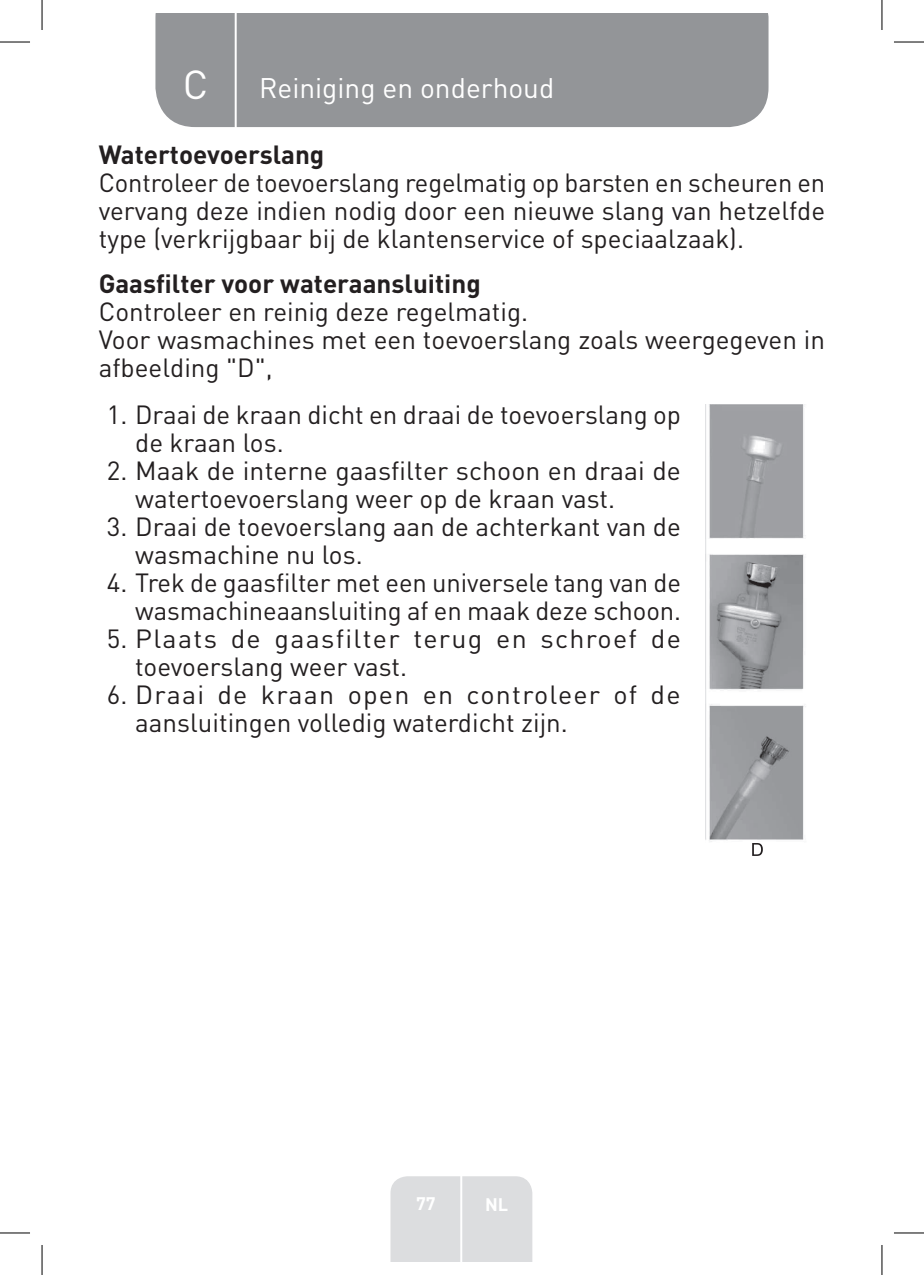
<style>
.page{position:relative;width:924px;height:1275px;background:#fff}
.page>*{position:absolute;margin:0;border:0;box-sizing:border-box;transform-origin:0 0}
.t1{font:40px "DIN Pro";color:#fff}
.t2{font:28px "DIN Pro";color:#fff}
.t3{font:26px/28px "DIN Pro";color:#231f20}
.t4{font:26px/28px "DIN Pro";letter-spacing:.05em;color:#231f20}
.t5{font:700 26px "DIN Pro";color:#231f20}
.t6{font:700 18px "DIN Pro";color:#fff}
</style>
<div class="page">
<div style="left:155px;top:14px;width:613px;height:113px;background:#939598"></div>
<div style="left:390px;top:1176px;width:142px;height:85px;background:#dcdddf"></div>
<hr style="left:460px;top:1153px;width:2px;height:108px;background:#fff">
<hr style="left:234px;top:14px;width:2px;height:116px;background:#fff">
<img style="left:705px;top:404px;width:101px;height:443px">
<div style="left:710px;top:706px;width:11px;height:8px;background:#9a9c9f"></div>
<div style="left:710px;top:712px;width:11px;height:7px;background:#9b9da0"></div>
<div style="left:710px;top:718px;width:11px;height:7px;background:#9b9da0"></div>
<div style="left:711px;top:556px;width:9px;height:12px;background:#a8aaad"></div>
<div style="left:710px;top:406px;width:11px;height:12px;background:#9e9fa3"></div>
<svg style="left:751px;top:843px;width:11px;height:13px"></svg>
<hr style="left:0;top:42px;width:30px;height:1px;background:#000">
<hr style="left:893px;top:42px;width:30px;height:1px;background:#000">
<hr style="left:0;top:1232px;width:30px;height:1px;background:#000">
<hr style="left:893px;top:1232px;width:30px;height:1px;background:#000">
<hr style="left:42px;top:0;width:1px;height:30px;background:#000">
<hr style="left:42px;top:1245px;width:1px;height:30px;background:#000">
<hr style="left:881px;top:0;width:1px;height:30px;background:#000">
<hr style="left:881px;top:1245px;width:1px;height:30px;background:#000">
<h1 class="t1" style="left:183px;top:57px;width:27px">C</h1>
<p class="t2" style="left:259px;top:69px;width:296px">Reiniging en onderhoud</p>
<p class="t5" style="left:99px;top:137px;width:227px">Watertoevoerslang</p>
<p class="t3" style="left:99px;top:167px;width:727px;text-align:justify">Controleer de toevoerslang regelmatig op barsten en scheuren en vervang deze indien nodig door een nieuwe slang van hetzelfde type (verkrijgbaar bij de klantenservice of speciaalzaak).</p>
<p class="t5" style="left:99px;top:266px;width:383px">Gaasfilter voor wateraansluiting</p>
<p class="t3" style="left:99px;top:296px;width:727px">Controleer en reinig deze regelmatig.<br>Voor wasmachines met een toevoerslang zoals weergegeven in afbeelding "D",</p>
<p class="t3" style="left:135px;top:400px;width:547px;text-indent:-28px">1. Draai de kraan dicht en draai de toevoerslang op de kraan los.</p>
<p class="t3" style="left:135px;top:456px;width:547px;text-indent:-28px">2. Maak de interne gaasfilter schoon en draai de watertoevoerslang weer op de kraan vast.</p>
<p class="t3" style="left:135px;top:512px;width:547px;text-indent:-28px">3. Draai de toevoerslang aan de achterkant van de wasmachine nu los.</p>
<p class="t3" style="left:107px;top:568px;width:575px;text-align:right">4. Trek de gaasfilter met een universele tang van de wasmachineaansluiting af en maak deze schoon.</p>
<p class="t4" style="left:135px;top:624px;width:547px;text-indent:-28px">5. Plaats de gaasfilter terug en schroef de toevoerslang weer vast.</p>
<p class="t3" style="left:135px;top:680px;width:546px;text-indent:-28px">6. Draai de kraan open en controleer of de aansluitingen volledig waterdicht zijn.</p>
<p class="t6" style="left:416px;top:1191px;width:21px">77</p>
<p class="t6" style="left:485px;top:1192px;width:25px">NL</p>
</div>
